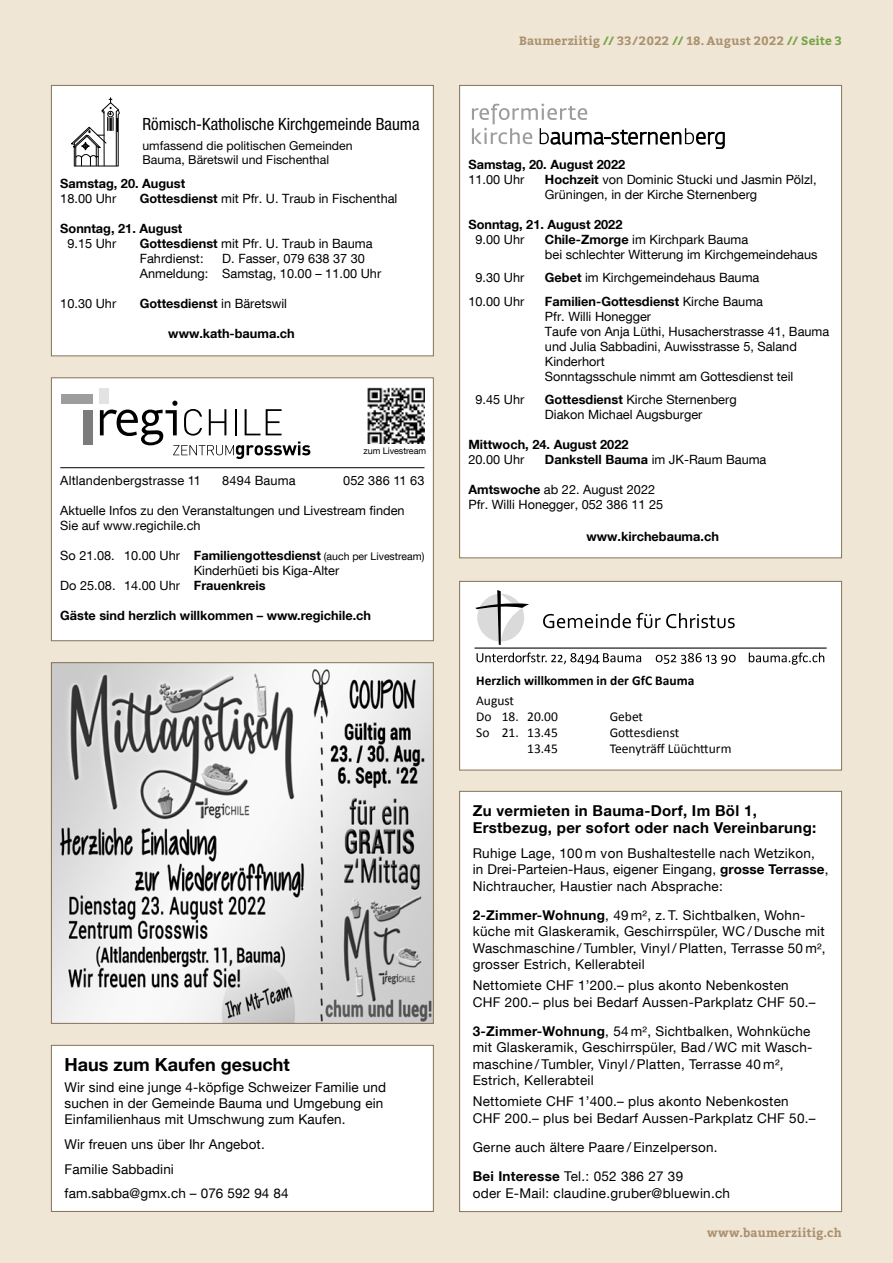
<style>
.page{position:relative;width:893px;height:1263px;background:#f0e6d5}
.page>*{position:absolute;margin:0;border:0;box-sizing:border-box;transform-origin:0 0}
.t1{font:700 18px "Helvetica Neue LT Com";color:#000}
.t2{font:condensed 16.95px "Helvetica Neue";color:#000}
.t3{font:700 15px/16.5px "Helvetica Neue LT Com";letter-spacing:.02em;color:#000}
.t4{font:13.5px/16.5px "Helvetica Neue LT Com";letter-spacing:.02em;color:#000}
.t5{font:13.5px/15.8px "Calibri";color:#000}
.t6{font:700 13.5px "Calibri";color:#000}
.t7{font:12.75px/15px "Helvetica Neue LT Com";color:#000}
.t8{font:700 12.75px "Helvetica Neue LT Com";color:#000}
.t9{font:12.3px/13.8px "Helvetica Neue";color:#000}
.t10{font:700 12px "Bitter";letter-spacing:.02em;color:#aa916f}
.t11{font:9px "Helvetica Neue LT Com";letter-spacing:-.005em;color:#000}
.s1{font-weight:700}
.s2{font-weight:400}
.s3{font-weight:400;font-size:10.5px}
.s4{color:#77a447}
</style>
<div class="page">
<div style="left:460px;top:85px;width:382px;height:473px;background:#fff"></div>
<svg style="left:472px;top:103px;width:252px;height:46px"></svg>
<div style="left:460px;top:581px;width:382px;height:189px;background:#fff"></div>
<div style="left:459px;top:581px;width:383px;height:189px;border:1px solid #857257"></div>
<hr style="left:474px;top:647px;width:353px;height:2px;background:#000">
<svg style="left:543px;top:613px;width:192px;height:15px"></svg>
<svg style="left:475px;top:590px;width:54px;height:55px"></svg>
<svg style="left:656px;top:653px;width:80px;height:11px"></svg>
<svg style="left:749px;top:652px;width:75px;height:12px"></svg>
<svg style="left:477px;top:652px;width:164px;height:12px"></svg>
<div style="left:51px;top:85px;width:382px;height:271px;background:#fff"></div>
<div style="left:51px;top:85px;width:383px;height:271px;border:1px solid #857257"></div>
<hr style="left:74px;top:166px;width:44px;height:1px;background:#000">
<svg style="left:71px;top:98px;width:49px;height:68px"></svg>
<div style="left:51px;top:378px;width:382px;height:263px;background:#fff"></div>
<hr style="left:60px;top:467px;width:364px;height:1px;background:#000">
<div style="left:51px;top:377px;width:383px;height:264px;border:1px solid #857257"></div>
<svg style="left:100px;top:401px;width:210px;height:58px"></svg>
<div style="left:83px;top:410px;width:9px;height:35px;background:#7c7b7b"></div>
<div style="left:100px;top:389px;width:9px;height:15px;background:#e3e3e3"></div>
<div style="left:61px;top:395px;width:31px;height:9px;background:#9d9d9c"></div>
<img style="left:368px;top:387px;width:57px;height:56px">
<img style="left:53px;top:664px;width:379px;height:358px">
<div style="left:51px;top:662px;width:383px;height:362px;border:1px solid #857257"></div>
<div style="left:51px;top:1045px;width:382px;height:166px;background:#fff"></div>
<div style="left:51px;top:1045px;width:383px;height:167px;border:1px solid #857257"></div>
<div style="left:460px;top:791px;width:382px;height:420px;background:#fff"></div>
<p class="t2" style="left:142px;top:114px;width:279px">Römisch-Katholische Kirchgemeinde Bauma</p>
<p class="t9" style="left:142px;top:139px;width:212px">umfassend die politischen Gemeinden<br>Bauma, Bäretswil und Fischenthal</p>
<p class="t8" style="left:60px;top:176px;width:126px">Samstag, 20. August</p>
<p class="t7" style="left:60px;top:191px;width:57px">18.00 Uhr</p>
<p class="t7" style="left:140px;top:191px;width:259px"><span class="s1">Gottesdienst</span> mit Pfr. U. Traub in Fischenthal</p>
<p class="t8" style="left:60px;top:221px;width:124px">Sonntag, 21. August</p>
<p class="t7" style="left:67px;top:236px;width:50px">9.15 Uhr</p>
<p class="t7" style="left:140px;top:236px;width:234px"><span class="s1">Gottesdienst</span> mit Pfr. U. Traub in Bauma<br>Fahrdienst:</p>
<p class="t7" style="left:140px;top:251px;width:243px;text-indent:83px">D. Fasser, 079 638 37 30<br>Anmeldung: Samstag, 10.00 – 11.00 Uhr</p>
<p class="t7" style="left:60px;top:296px;width:57px">10.30 Uhr</p>
<p class="t8" style="left:140px;top:296px;width:149px">Gottesdienst <span class="s2">in Bäretswil</span></p>
<p class="t8" style="left:168px;top:326px;width:128px">www.kath-bauma.ch</p>
<p class="t11" style="left:364px;top:445px;width:64px">zum Livestream</p>
<p class="t7" style="left:60px;top:473px;width:142px">Altlandenbergstrasse 11</p>
<p class="t7" style="left:222px;top:473px;width:75px">8494 Bauma</p>
<p class="t7" style="left:343px;top:473px;width:83px">052 386 11 63</p>
<p class="t7" style="left:60px;top:503px;width:346px">Aktuelle Infos zu den Veranstaltungen und Livestream finden<br>Sie auf www.regichile.ch</p>
<p class="t8" style="left:60px;top:547px;width:366px"><span class="s2">So 21.08. 10.00 Uhr</span> Familiengottesdienst <span class="s3">(auch per Livestream)</span></p>
<p class="t7" style="left:194px;top:563px;width:147px">Kinderhüeti bis Kiga-Alter</p>
<p class="t7" style="left:60px;top:578px;width:207px">Do 25.08. 14.00 Uhr <span class="s1">Frauenkreis</span></p>
<p class="t8" style="left:60px;top:607px;width:312px">Gäste sind herzlich willkommen – www.regichile.ch</p>
<h1 class="t1" style="left:65px;top:1053px;width:227px">Haus zum Kaufen gesucht</h1>
<p class="t4" style="left:65px;top:1078px;width:323px">Wir sind eine junge 4-köpfige Schweizer Familie und suchen in der Gemeinde Bauma und Umgebung ein<br>Einfamilienhaus mit Umschwung zum Kaufen.</p>
<p class="t4" style="left:65px;top:1131px;width:226px;line-height:24.8px">Wir freuen uns über Ihr Angebot.<br>Familie Sabbadini fam.sabba@gmx.ch – 076 592 94 84</p>
<p class="t10" style="left:519px;top:31px;width:324px">Baumerziitig <span class="s4">//</span> 33/2022 <span class="s4">//</span> 18. August 2022 <span class="s4">// Seite 3</span></p>
<p class="t8" style="left:468px;top:156px;width:158px">Samstag, 20. August 2022</p>
<p class="t7" style="left:468px;top:171px;width:57px">11.00 Uhr</p>
<p class="t7" style="left:545px;top:171px;width:273px"><span class="s1">Hochzeit</span> von Dominic Stucki und Jasmin Pölzl,<br>Grüningen, in der Kirche Sternenberg</p>
<p class="t8" style="left:468px;top:216px;width:156px">Sonntag, 21. August 2022</p>
<p class="t7" style="left:475px;top:231px;width:50px">9.00 Uhr</p>
<p class="t7" style="left:545px;top:231px;width:274px"><span class="s1">Chile-Zmorge</span> im Kirchpark Bauma<br>bei schlechter Witterung im Kirchgemeindehaus</p>
<p class="t7" style="left:475px;top:270px;width:50px">9.30 Uhr</p>
<p class="t7" style="left:545px;top:270px;width:216px"><span class="s1">Gebet</span> im Kirchgemeindehaus Bauma</p>
<p class="t7" style="left:468px;top:293px;width:57px">10.00 Uhr</p>
<p class="t7" style="left:545px;top:293px;width:286px"><span class="s1">Familien-Gottesdienst</span> Kirche Bauma<br>Pfr. Willi Honegger<br>Taufe von Anja Lüthi, Husacherstrasse 41, Bauma und Julia Sabbadini, Auwisstrasse 5, Saland Kinderhort<br>Sonntagsschule nimmt am Gottesdienst teil</p>
<p class="t7" style="left:475px;top:392px;width:50px">9.45 Uhr</p>
<p class="t7" style="left:545px;top:392px;width:193px"><span class="s1">Gottesdienst</span> Kirche Sternenberg<br>Diakon Michael Augsburger</p>
<p class="t8" style="left:468px;top:436px;width:162px">Mittwoch, 24. August 2022</p>
<p class="t7" style="left:468px;top:452px;width:57px">20.00 Uhr</p>
<p class="t8" style="left:545px;top:451px;width:223px">Dankstell Bauma <span class="s2">im JK-Raum Bauma</span></p>
<p class="t7" style="left:468px;top:482px;width:196px"><span class="s1">Amtswoche</span> ab 22. August 2022<br>Pfr. Willi Honegger, 052 386 11 25</p>
<p class="t8" style="left:586px;top:528px;width:134px">www.kirchebauma.ch</p>
<p class="t6" style="left:476px;top:672px;width:220px">Herzlich willkommen in der GfC Bauma</p>
<p class="t5" style="left:476px;top:692px;width:83px">August<br>Do 18. 20.00</p>
<p class="t5" style="left:610px;top:708px;width:35px">Gebet</p>
<p class="t5" style="left:476px;top:724px;width:83px">So 21. 13.45</p>
<p class="t5" style="left:610px;top:724px;width:71px">Gottesdienst</p>
<p class="t5" style="left:527px;top:740px;width:32px">13.45</p>
<p class="t5" style="left:610px;top:740px;width:123px">Teenyträff Lüüchtturm</p>
<p class="t3" style="left:473px;top:802px;width:345px">Zu vermieten in Bauma-Dorf, Im Böl 1,<br>Erstbezug, per sofort oder nach Vereinbarung:</p>
<p class="t4" style="left:473px;top:844px;width:357px">Ruhige Lage, 100 m von Bushaltestelle nach Wetzikon, in Drei-Parteien-Haus, eigener Eingang, <span class="s1">grosse Terrasse</span>,<br>Nichtraucher, Haustier nach Absprache:</p>
<p class="t4" style="left:473px;top:906px;width:354px"><span class="s1">2-Zimmer-Wohnung</span>, 49 m², z. T. Sichtbalken, Wohn&shy;küche mit Glaskeramik, Geschirrspüler, WC / Dusche mit Waschmaschine / Tumbler, Vinyl/ Platten, Terrasse 50 m², grosser Estrich, Kellerabteil</p>
<p class="t4" style="left:473px;top:977px;width:344px">Nettomiete CHF 1’200.– plus akonto Nebenkosten<br>CHF 200.– plus bei Bedarf Aussen-Parkplatz CHF 50.–</p>
<p class="t4" style="left:473px;top:1022px;width:340px"><span class="s1">3-Zimmer-Wohnung</span>, 54 m², Sichtbalken, Wohnküche mit Glaskeramik, Geschirrspüler, Bad / WC mit Wasch&shy;maschine / Tumbler, Vinyl/ Platten, Terrasse 40 m², Estrich, Kellerabteil</p>
<p class="t4" style="left:473px;top:1093px;width:344px">Nettomiete CHF 1’400.– plus akonto Nebenkosten<br>CHF 200.– plus bei Bedarf Aussen-Parkplatz CHF 50.–</p>
<p class="t4" style="left:473px;top:1132px;width:246px;line-height:29.2px">Gerne auch ältere Paare / Einzelperson.<br><span class="s1">Bei Interesse</span> Tel.: 052 386 27 39</p>
<p class="t4" style="left:473px;top:1184px;width:259px">oder E-Mail: claudine.gruber@bluewin.ch</p>
<p class="t10" style="left:707px;top:1224px;width:136px">www.baumerziitig.ch</p>
</div>
